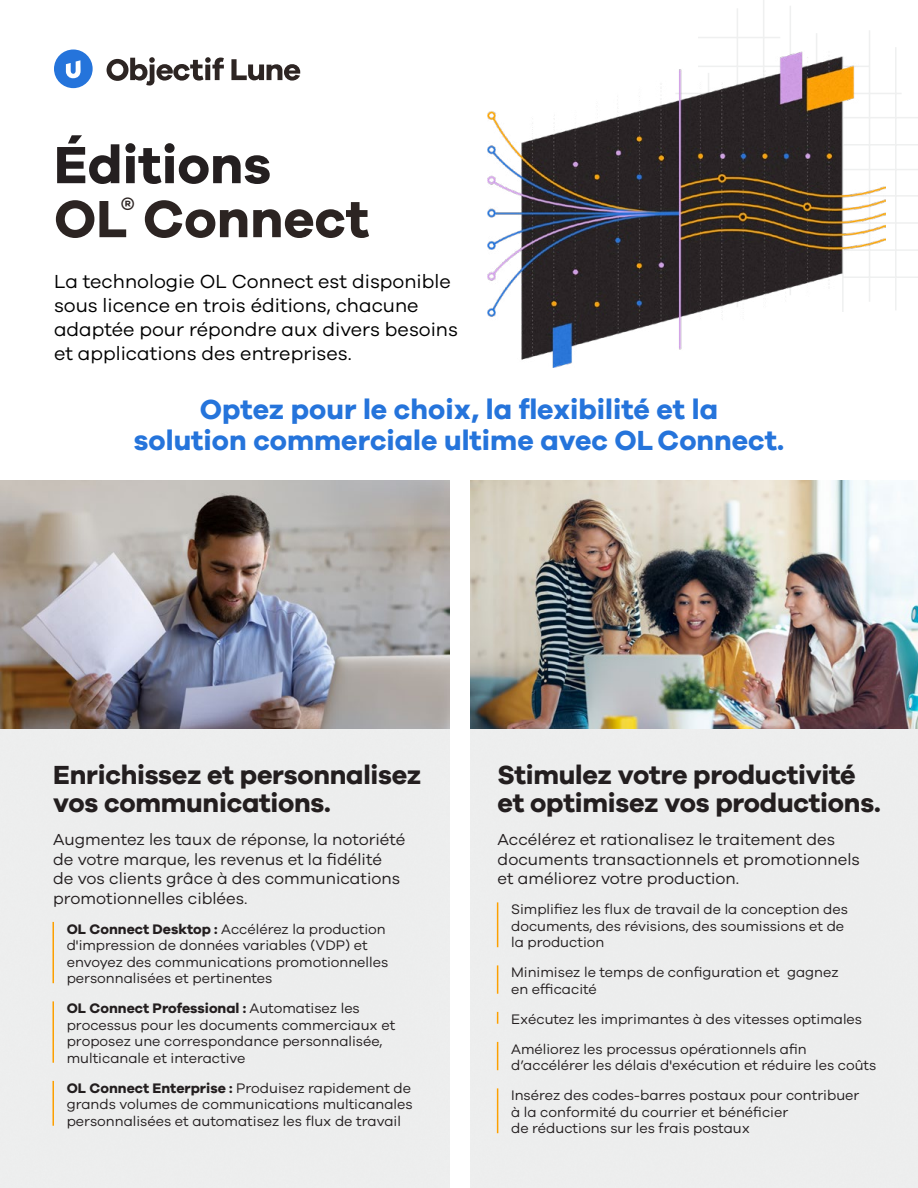
<style>
.page{position:relative;width:918px;height:1188px;background:#fff}
.page>*{position:absolute;margin:0;border:0;box-sizing:border-box;transform-origin:0 0}
.t1{font:700 54px/54px "Galano Grotesque";color:#2c2422}
.t2{font:700 28.5px/31.5px "Galano Grotesque";color:#2574db;text-align:center}
.t3{font:700 27px/28.5px "Galano Grotesque";letter-spacing:-.01em;color:#241f20}
.t4{font:19.5px/24px "Galano Grotesque";color:#000}
.t5{font:16.5px/19.5px "Galano Grotesque";color:#241f20}
.t6{font:14.25px/16.5px "Galano Grotesque";color:#241f20}
.s1{color:#241f20}
.s2{font-weight:700}
</style>
<div class="page">
<svg style="left:107px;top:57px;width:117px;height:29px"></svg>
<svg style="left:231px;top:59px;width:69px;height:22px"></svg>
<svg style="left:54px;top:50px;width:39px;height:38px"></svg>
<hr style="left:917px;top:119px;width:1px;height:205px;background:#eff0f0">
<hr style="left:843px;top:276px;width:75px;height:2px;background:#eff0f0">
<hr style="left:692px;top:249px;width:226px;height:2px;background:#eff0f0">
<hr style="left:692px;top:222px;width:226px;height:2px;background:#eff0f0">
<hr style="left:687px;top:144px;width:231px;height:2px;background:#eff0f0">
<hr style="left:692px;top:117px;width:226px;height:1px;background:#eff0f0">
<hr style="left:675px;top:93px;width:227px;height:1px;background:#eff0f0">
<hr style="left:698px;top:37px;width:82px;height:1px;background:#eff0f0">
<hr style="left:681px;top:195px;width:237px;height:2px;background:#eff0f0">
<hr style="left:692px;top:169px;width:226px;height:1px;background:#eff0f0">
<hr style="left:917px;top:93px;width:1px;height:202px;background:#eff0f0">
<hr style="left:895px;top:47px;width:2px;height:263px;background:#eff0f0">
<hr style="left:869px;top:30px;width:1px;height:272px;background:#eff0f0">
<hr style="left:816px;top:33px;width:1px;height:244px;background:#eff0f0">
<hr style="left:790px;top:6px;width:1px;height:289px;background:#eff0f0">
<hr style="left:763px;top:0;width:1px;height:279px;background:#eff0f0">
<hr style="left:737px;top:8px;width:1px;height:299px;background:#eff0f0">
<img style="left:471px;top:481px;width:447px;height:238px">
<img style="left:0;top:481px;width:450px;height:237px">
<div style="left:457px;top:719px;width:461px;height:469px;background:#efefef"></div>
<div style="left:0;top:718px;width:463px;height:470px;background:#efefef"></div>
<img style="left:487px;top:51px;width:399px;height:316px">
<h1 class="t1" style="left:54px;top:136px;width:317px"><span class="s1">Éditions<br></span>OL<sup>®</sup> Connect</h1>
<h3 class="t4" style="left:54px;top:269px;width:406px">La technologie OL Connect est disponible sous licence en trois éditions, chacune adaptée pour répondre aux divers besoins et applications des entreprises.</h3>
<h2 class="t2" style="left:134px;top:392px;width:652px">Optez pour le choix, la flexibilité et la<br>solution commerciale ultime avec OLConnect.</h2>
<h3 class="t3" style="left:53px;top:760px;width:370px">Enrichissez et personnalisez vos communications.</h3>
<p class="t5" style="left:53px;top:829px;width:354px">Augmentez les taux de réponse, la notoriété de votre marque, les revenus et la fidélité de vos clients grâce à des communications promotionnelles ciblées.</p>
<p class="t6" style="left:67px;top:920px;width:323px"><span class="s2">OL Connect Desktop :</span> Accélérez la production d'impression de données variables (VDP) et envoyez des communications promotionnelles personnalisées et pertinentes</p>
<p class="t6" style="left:67px;top:1000px;width:330px"><span class="s2">OL Connect Professional :</span> Automatisez les processus pour les documents commerciaux et proposez une correspondance personnalisée, multicanale et interactive</p>
<p class="t6" style="left:67px;top:1079px;width:347px;text-align:justify"><span class="s2">OL Connect Enterprise :</span> Produisez rapidement de grands volumes de communications multicanales personnalisées et automatisez les flux de travail</p>
<h3 class="t3" style="left:498px;top:760px;width:385px">Stimulez votre productivité et optimisez vos productions.</h3>
<p class="t5" style="left:498px;top:829px;width:364px">Accélérez et rationalisez le traitement des documents transactionnels et promotionnels et améliorez votre production.</p>
<p class="t6" style="left:511px;top:901px;width:338px">Simplifiez les flux de travail de la conception des documents, des révisions, des soumissions et de la production</p>
<p class="t6" style="left:511px;top:964px;width:329px">Minimisez le temps de configuration et gagnez en efficacité</p>
<p class="t6" style="left:511px;top:1003px;width:353px;line-height:30px">Exécutez les imprimantes à des vitesses optimales<br>Améliorez les processus opérationnels afin</p>
<p class="t6" style="left:511px;top:1050px;width:367px;line-height:30px">d’accélérer les délais d'exécution et réduire les coûts<br>Insérez des codes-barres postaux pour contribuer</p>
<p class="t6" style="left:511px;top:1103px;width:279px">à la conformité du courrier et bénéficier de réductions sur les frais postaux</p>
</div>
